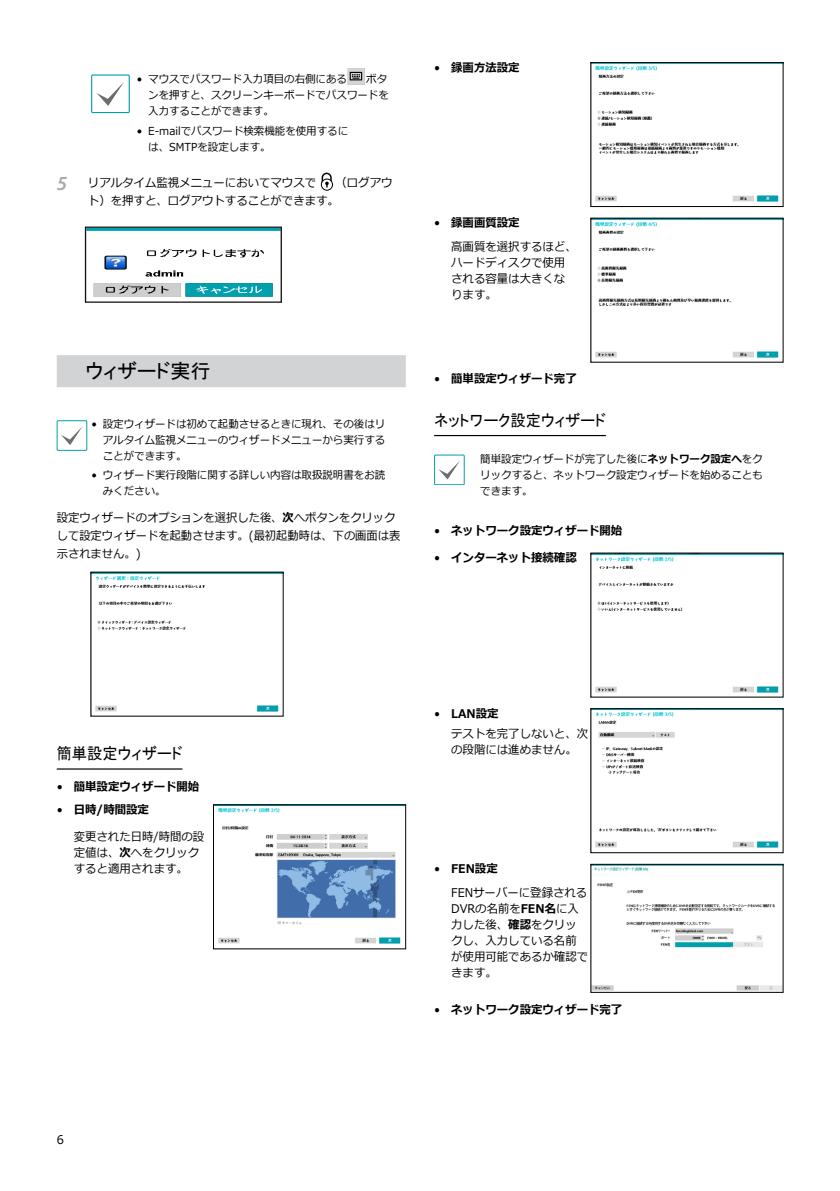
<style>
.page{position:relative;width:840px;height:1191px;background:#fff}
.page>*{position:absolute;margin:0;border:0;box-sizing:border-box;transform-origin:0 0}
.t1{font:20px "MS P Gothic";color:#000}
.t2{font:16px "MS P Gothic";color:#000;scale:.95 1}
.t3{font:12px/16px "Meiryo";color:#000;scale:.95 1}
.t4{font:700 12px "Meiryo";color:#000;scale:.95 1}
.t5{font:12px/18px "Meiryo";color:#000;scale:.94 1}
.t6{font:12px "Meiryo";color:#000;scale:.96 1}
.t7{font:11px/16px "Meiryo";color:#000;scale:.95 1}
.s1{font-family:"Myriad Pro";font-weight:600;font-style:italic;font-size:20px;color:#a7a9ac}
.s2{font-weight:700}
.s3{font-weight:400}
</style>
<div class="page">
<div style="left:57px;top:355px;width:348px;height:32px;background:#d1d3d4"></div>
<hr style="left:57px;top:768px;width:125px;height:1px;background:#000">
<div style="left:91px;top:74px;width:39px;height:39px;border:1px solid #00a0af"></div>
<svg style="left:97px;top:82px;width:27px;height:24px"></svg>
<img style="left:347px;top:68px;width:18px;height:17px">
<div style="left:321px;top:178px;width:12px;height:13px;border:1px solid #000;border-radius:50%"></div>
<svg style="left:321px;top:172px;width:11px;height:16px"></svg>
<img style="left:87px;top:229px;width:192px;height:68px">
<div style="left:85px;top:227px;width:196px;height:75px;border:1px solid #000"></div>
<div style="left:57px;top:420px;width:30px;height:31px;border:1px solid #00a0af"></div>
<svg style="left:61px;top:427px;width:21px;height:18px"></svg>
<img style="left:93px;top:574px;width:188px;height:138px">
<img style="left:215px;top:806px;width:188px;height:138px">
<div style="left:213px;top:804px;width:192px;height:145px;border:1px solid #000"></div>
<hr style="left:434px;top:435px;width:171px;height:1px;background:#000">
<img style="left:592px;top:64px;width:188px;height:138px">
<div style="left:590px;top:62px;width:192px;height:145px;border:1px solid #000"></div>
<img style="left:592px;top:220px;width:188px;height:138px">
<div style="left:434px;top:454px;width:30px;height:31px;border:1px solid #00a0af"></div>
<svg style="left:438px;top:462px;width:21px;height:17px"></svg>
<img style="left:592px;top:555px;width:188px;height:138px">
<img style="left:592px;top:710px;width:188px;height:138px">
<div style="left:590px;top:708px;width:192px;height:145px;border:1px solid #000"></div>
<img style="left:592px;top:867px;width:188px;height:123px">
<div style="left:590px;top:864px;width:192px;height:128px;border:1px solid #000"></div>
<p class="t7" style="left:148px;top:71px;width:254px;text-indent:218px">ボタンを押すと、スクリーンキーボードでパスワードを入力することができます。</p>
<p class="t7" style="left:148px;top:124px;width:212px;text-indent:-11px">• E-mailでパスワード検索機能を使用するには、SMTPを設定します。</p>
<p class="t3" style="left:57px;top:175px;width:274px"><span class="s1">5</span> リアルタイム監視メニューにおいてマウスで</p>
<p class="t7" style="left:137px;top:71px;width:222px">• マウスでパスワード入力項目の右側にある</p>
<p class="t3" style="left:88px;top:174px;width:322px;line-height:18px;text-indent:247px">（ログアウト）を押すと、ログアウトすることができます。</p>
<h1 class="t1" style="left:85px;top:361px;width:127px">ウィザード実行</h1>
<p class="t7" style="left:103px;top:417px;width:298px;text-align:justify;text-indent:-11px">• 設定ウィザードは初めて起動させるときに現れ、その後はリアルタイム監視メニューのウィザードメニューから実行することができます。</p>
<p class="t7" style="left:103px;top:468px;width:298px;text-indent:-11px">• ウィザード実行段階に関する詳しい内容は取扱説明書をお読みください。</p>
<p class="t5" style="left:57px;top:509px;width:367px">設定ウィザードのオプションを選択した後、<span class="s2">次</span>へボタンをクリックして設定ウィザードを起動させます。(最初起動時は、下の画面は表示されません。)</p>
<p class="t4" style="left:434px;top:59px;width:91px"><span class="s3">•</span> 録画方法設定</p>
<p class="t3" style="left:451px;top:212px;width:133px;line-height:23.4px;text-indent:-17px">• <span class="s2">録画画質設定<br></span>高画質を選択するほど、</p>
<p class="t3" style="left:451px;top:255px;width:121px;text-align:justify">ハードディスクで使用される容量は大きくなります。</p>
<p class="t4" style="left:434px;top:370px;width:151px"><span class="s3">•</span> 簡単設定ウィザード完了</p>
<h2 class="t2" style="left:434px;top:412px;width:182px">ネットワーク設定ウィザード</h2>
<p class="t7" style="left:480px;top:451px;width:299px;text-align:justify">簡単設定ウィザードが完了した後に<span class="s2">ネットワーク設定へ</span>をクリックすると、ネットワーク設定ウィザードを始めることもできます。</p>
<p class="t4" style="left:434px;top:522px;width:199px"><span class="s3">•</span> ネットワーク設定ウィザード開始</p>
<p class="t4" style="left:434px;top:549px;width:151px"><span class="s3">•</span> インターネット接続確認</p>
<h2 class="t2" style="left:57px;top:745px;width:134px">簡単設定ウィザード</h2>
<p class="t4" style="left:57px;top:778px;width:151px"><span class="s3">•</span> 簡単設定ウィザード開始</p>
<p class="t4" style="left:57px;top:801px;width:99px"><span class="s3">•</span> 日時/時間設定</p>
<p class="t3" style="left:74px;top:829px;width:139px">変更された日時/時間の設定値は、<span class="s2">次</span>へをクリックすると適用されます。</p>
<p class="t6" style="left:57px;top:1130px;width:9px">6</p>
<p class="t3" style="left:451px;top:704px;width:145px;line-height:20.6px;text-indent:-17px">• <span class="s2">LAN設定<br></span>テストを完了しないと、次</p>
<p class="t3" style="left:451px;top:742px;width:134px">の段階には進めません。</p>
<p class="t3" style="left:451px;top:858px;width:145px;line-height:23.4px;text-indent:-17px">• <span class="s2">FEN設定<br></span>FENサーバーに登録される</p>
<p class="t3" style="left:451px;top:901px;width:145px">DVRの名前を<span class="s2">FEN名</span>に入力した後、<span class="s2">確認</span>をクリックし、入力している名前が使用可能であるか確認できます。</p>
<p class="t4" style="left:434px;top:1001px;width:199px"><span class="s3">•</span> ネットワーク設定ウィザード完了</p>
</div>
